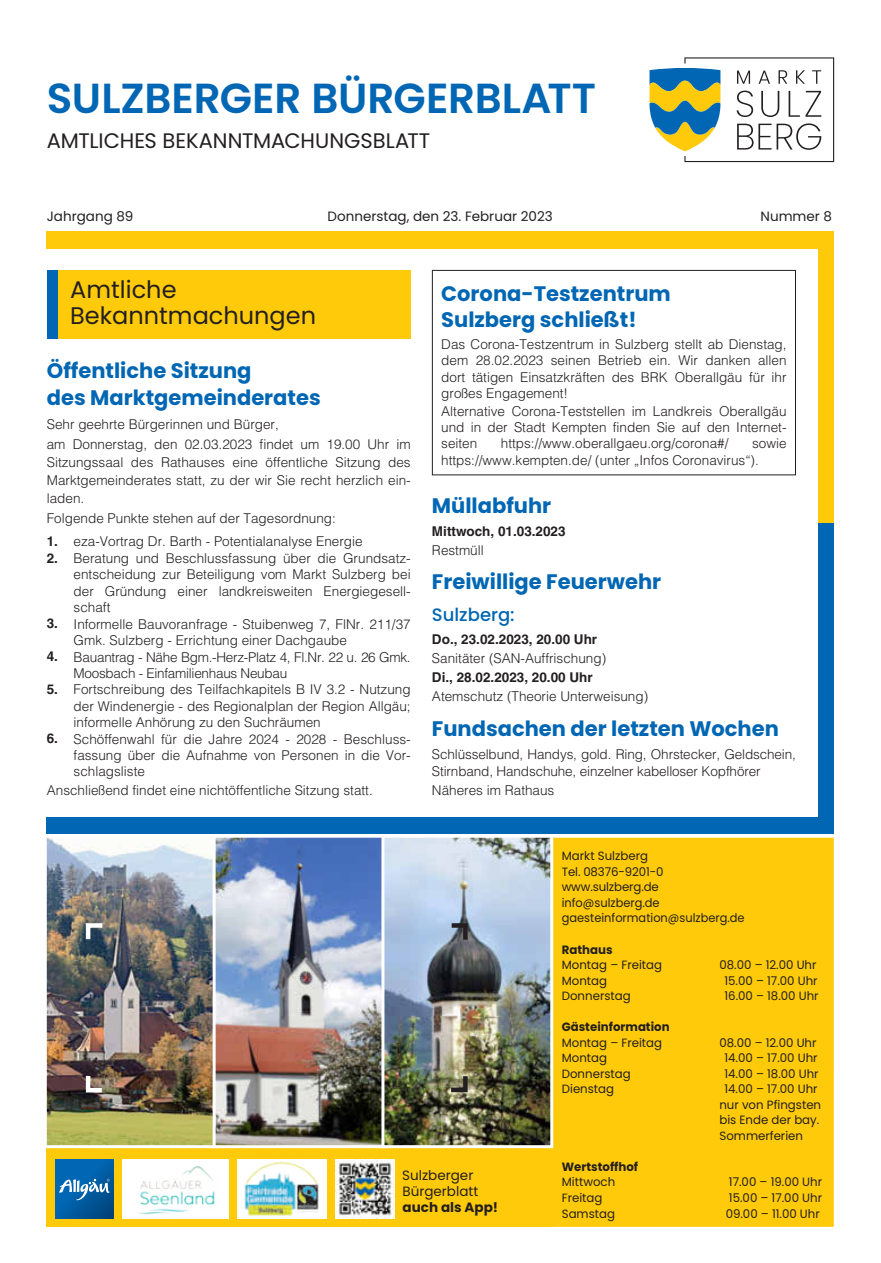
<style>
.page{position:relative;width:881px;height:1263px;background:#fff}
.page>*{position:absolute;margin:0;border:0;box-sizing:border-box;transform-origin:0 0}
.t1{font:600 42px "Poppins";letter-spacing:-.005em;color:#0166b3}
.t2{font:24px/25.8px "Poppins";color:#231f20}
.t3{font:700 21px/26.8px "Poppins";color:#0166b3}
.t4{font:21px "Poppins";letter-spacing:-.01em;color:#231f20}
.t5{font:500 18px "Poppins";color:#0166b3}
.t6{font:300 13.5px/16.2px "Helvetica LT";color:#231f20;text-align:justify}
.t7{font:300 13.5px/16.2px "Helvetica LT";letter-spacing:-.02em;color:#231f20}
.t8{font:13.5px/16.2px "Poppins";color:#231f20}
.t9{font:700 13.5px "Helvetica LT";color:#231f20}
.t10{font:700 13.5px "Poppins";color:#231f20}
.t11{font:12px/15.6px "Poppins";color:#231f20}
.t12{font:700 12px "Poppins";color:#231f20}
.s1{font-weight:700}
</style>
<div class="page">
<div style="left:47px;top:523px;width:786px;height:310px;background:#0166b3"></div>
<div style="left:47px;top:232px;width:786px;height:291px;background:#feca0a"></div>
<div style="left:0;top:249px;width:816px;height:567px;background:#fff"></div>
<div style="left:47px;top:270px;width:363px;height:68px;background:#feca0a"></div>
<div style="left:47px;top:270px;width:10px;height:68px;background:#0166b3"></div>
<div style="left:432px;top:270px;width:363px;height:205px;border:1px solid #231f20"></div>
<div style="left:47px;top:838px;width:507px;height:389px;background:#feca0a"></div>
<svg style="left:649px;top:57px;width:184px;height:105px"></svg>
<div style="left:553px;top:838px;width:280px;height:389px;background:#feca0a"></div>
<img style="left:46px;top:833px;width:165px;height:317px">
<img style="left:211px;top:833px;width:169px;height:316px">
<img style="left:380px;top:833px;width:174px;height:316px">
<div style="left:237px;top:1159px;width:89px;height:59px;background:#fff"></div>
<img style="left:244px;top:1162px;width:75px;height:54px">
<svg style="left:55px;top:1159px;width:58px;height:59px;background:#005da4"></svg>
<svg style="left:59px;top:1179px;width:51px;height:21px"></svg>
<div style="left:122px;top:1159px;width:106px;height:59px;background:#fff"></div>
<img style="left:138px;top:1166px;width:77px;height:49px">
<img style="left:335px;top:1159px;width:59px;height:59px">
<svg style="left:84px;top:921px;width:23px;height:23px"></svg>
<svg style="left:84px;top:1071px;width:22px;height:24px"></svg>
<svg style="left:447px;top:921px;width:22px;height:23px"></svg>
<svg style="left:446px;top:1072px;width:23px;height:22px"></svg>
<h1 class="t1" style="left:47px;top:74px;width:550px">SULZBERGER BÜRGERBLATT</h1>
<h3 class="t4" style="left:47px;top:129px;width:385px">AMTLICHES BEKANNTMACHUNGSBLATT</h3>
<p class="t8" style="left:47px;top:208px;width:88px">Jahrgang 89</p>
<p class="t8" style="left:327px;top:208px;width:226px">Donnerstag, den 23. Februar 2023</p>
<p class="t8" style="left:760px;top:208px;width:73px">Nummer 8</p>
<h2 class="t2" style="left:70px;top:277px;width:247px">Amtliche<br>Bekanntmachungen</h2>
<h3 class="t3" style="left:47px;top:357px;width:275px">Öffentliche Sitzung<br>des Marktgemeinderates</h3>
<p class="t6" style="left:47px;top:414px;width:365px;line-height:20.1px">Sehr geehrte Bürgerinnen und Bürger,<br>am Donnerstag, den 02.03.2023 findet um 19.00 Uhr im</p>
<p class="t6" style="left:47px;top:453px;width:365px;line-height:18px">Sitzungssaal des Rathauses eine öffentliche Sitzung des Marktgemeinderates statt, zu der wir Sie recht herzlich ein&shy;laden.</p>
<p class="t6" style="left:47px;top:510px;width:290px">Folgende Punkte stehen auf der Tagesordnung:</p>
<p class="t6" style="left:47px;top:533px;width:317px"><span class="s1">1.</span> eza-Vortrag Dr. Barth - Potentialanalyse Energie</p>
<p class="t6" style="left:74px;top:550px;width:338px;text-indent:-27px"><span class="s1">2.</span> Beratung und Beschlussfassung über die Grundsatz&shy;entscheidung zur Beteiligung vom Markt Sulzberg bei der Gründung einer landkreisweiten Energiegesell&shy;schaft</p>
<p class="t6" style="left:74px;top:615px;width:338px;text-indent:-27px"><span class="s1">3.</span> Informelle Bauvoranfrage - Stuibenweg 7, FlNr. 211/37<br>Gmk. Sulzberg - Errichtung einer Dachgaube</p>
<p class="t7" style="left:74px;top:648px;width:338px;text-indent:-27px"><span class="s1">4.</span> Bauantrag - Nähe Bgm.-Herz-Platz 4, Fl.Nr. 22 u. 26 Gmk.<br>Moosbach - Einfamilienhaus Neubau</p>
<p class="t6" style="left:74px;top:681px;width:338px;text-indent:-27px"><span class="s1">5.</span> Fortschreibung des Teilfachkapitels B IV 3.2 - Nutzung der Windenergie - des Regionalplan der Region Allgäu; informelle Anhörung zu den Suchräumen</p>
<p class="t6" style="left:74px;top:731px;width:338px;text-indent:-27px"><span class="s1">6.</span> Schöffenwahl für die Jahre 2024 - 2028 - Beschluss&shy;fassung über die Aufnahme von Personen in die Vor&shy;schlagsliste</p>
<p class="t6" style="left:47px;top:782px;width:327px">Anschließend findet eine nichtöffentliche Sitzung statt.</p>
<h3 class="t3" style="left:441px;top:281px;width:231px;line-height:25.2px">Corona-Testzentrum<br>Sulzberg schließt!</h3>
<p class="t6" style="left:441px;top:336px;width:347px">Das Corona-Testzentrum in Sulzberg stellt ab Dienstag, dem 28.02.2023 seinen Betrieb ein. Wir danken allen dort tätigen Einsatzkräften des BRK Oberallgäu für ihr großes Engagement!</p>
<p class="t6" style="left:441px;top:403px;width:347px">Alternative Corona-Teststellen im Landkreis Oberallgäu und in der Stadt Kempten finden Sie auf den Internet&shy;seiten</p>
<p class="t6" style="left:500px;top:435px;width:229px">https://www.oberallgaeu.org/corona#/</p>
<p class="t6" style="left:441px;top:435px;width:347px;text-indent:311px">sowie https://www.kempten.de/ (unter „Infos Coronavirus“).</p>
<h3 class="t3" style="left:432px;top:492px;width:121px">Müllabfuhr</h3>
<p class="t9" style="left:432px;top:523px;width:135px">Mittwoch, 01.03.2023</p>
<p class="t6" style="left:432px;top:542px;width:53px">Restmüll</p>
<h3 class="t3" style="left:432px;top:568px;width:230px">Freiwillige Feuerwehr</h3>
<h3 class="t5" style="left:432px;top:604px;width:84px">Sulzberg:</h3>
<p class="t9" style="left:432px;top:631px;width:167px">Do., 23.02.2023, 20.00 Uhr</p>
<p class="t6" style="left:432px;top:650px;width:176px">Sanitäter (SAN-Auffrischung)</p>
<p class="t9" style="left:432px;top:669px;width:162px">Di., 28.02.2023, 20.00 Uhr</p>
<p class="t6" style="left:432px;top:687px;width:218px">Atemschutz (Theorie Unterweisung)</p>
<h3 class="t3" style="left:432px;top:715px;width:348px">Fundsachen der letzten Wochen</h3>
<p class="t6" style="left:432px;top:746px;width:365px;line-height:16.6px">Schlüsselbund, Handys, gold. Ring, Ohrstecker, Geldschein,<br>Stirnband, Handschuhe, einzelner kabelloser Kopfhörer</p>
<p class="t6" style="left:432px;top:781px;width:124px">Näheres im Rathaus</p>
<p class="t8" style="left:402px;top:1167px;width:78px">Sulzberger<br>Bürgerblatt</p>
<p class="t10" style="left:402px;top:1199px;width:97px">auch als App!</p>
<p class="t11" style="left:561px;top:848px;width:184px">Markt Sulzberg<br>Tel. 08376-9201-0 www.sulzberg.de info@sulzberg.de gaesteinformation@sulzberg.de</p>
<p class="t12" style="left:561px;top:942px;width:52px">Rathaus</p>
<p class="t11" style="left:561px;top:957px;width:102px">Montag – Freitag</p>
<p class="t11" style="left:719px;top:957px;width:99px">08.00 – 12.00 Uhr</p>
<p class="t11" style="left:561px;top:973px;width:47px">Montag</p>
<p class="t11" style="left:724px;top:973px;width:95px">15.00 – 17.00 Uhr</p>
<p class="t11" style="left:561px;top:988px;width:70px">Donnerstag</p>
<p class="t11" style="left:724px;top:988px;width:96px">16.00 – 18.00 Uhr</p>
<p class="t12" style="left:561px;top:1020px;width:109px">Gästeinformation</p>
<p class="t11" style="left:561px;top:1035px;width:102px">Montag – Freitag</p>
<p class="t11" style="left:719px;top:1035px;width:99px">08.00 – 12.00 Uhr</p>
<p class="t11" style="left:561px;top:1050px;width:47px">Montag</p>
<p class="t11" style="left:724px;top:1050px;width:95px">14.00 – 17.00 Uhr</p>
<p class="t11" style="left:561px;top:1066px;width:70px">Donnerstag</p>
<p class="t11" style="left:724px;top:1066px;width:96px">14.00 – 18.00 Uhr</p>
<p class="t11" style="left:561px;top:1081px;width:54px">Dienstag</p>
<p class="t11" style="left:719px;top:1081px;width:103px;text-indent:5px">14.00 – 17.00 Uhr nur von Pfingsten bis Ende der bay.<br>Sommerferien</p>
<p class="t12" style="left:561px;top:1160px;width:78px">Wertstoffhof</p>
<p class="t11" style="left:561px;top:1174px;width:55px">Mittwoch</p>
<p class="t11" style="left:728px;top:1174px;width:95px">17.00 – 19.00 Uhr</p>
<p class="t11" style="left:561px;top:1190px;width:42px">Freitag</p>
<p class="t11" style="left:728px;top:1190px;width:95px">15.00 – 17.00 Uhr</p>
<p class="t11" style="left:561px;top:1205px;width:55px">Samstag</p>
<p class="t11" style="left:725px;top:1205px;width:96px">09.00 – 11.00 Uhr</p>
</div>
